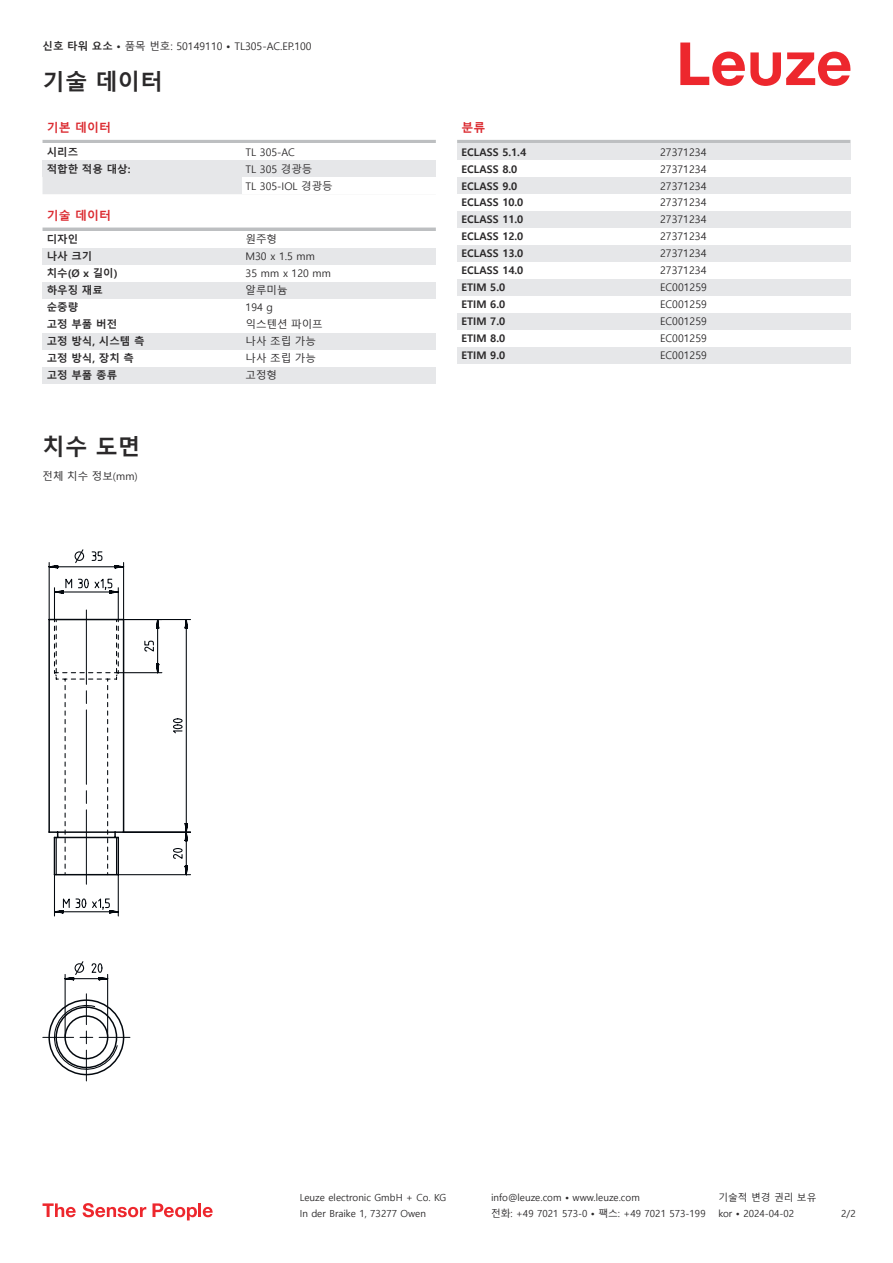
<style>
.page{position:relative;width:893px;height:1263px;background:#fff}
.page>*{position:absolute;margin:0;border:0;box-sizing:border-box;transform-origin:0 0}
.t1{font:700 22.5px "Malgun Gothic";color:#2b292a}
.t2{font:700 12px "Malgun Gothic";color:#db2a30}
.t3{font:10.5px/17px "Malgun Gothic";color:#2b292a}
.t4{font:700 10.5px "Malgun Gothic";color:#2b292a}
.t5{font:9.75px "Malgun Gothic";color:#2b292a}
.s1{font-weight:700}
</style>
<div class="page">
<svg style="left:680px;top:43px;width:170px;height:43px"></svg>
<div style="left:43px;top:177px;width:199px;height:17px;background:#e6e7e9"></div>
<hr style="left:43px;top:140px;width:393px;height:3px;background:#bdbfc1">
<div style="left:43px;top:160px;width:199px;height:17px;background:#e6e7e9"></div>
<div style="left:242px;top:160px;width:194px;height:17px;background:#e6e7e9"></div>
<hr style="left:43px;top:228px;width:393px;height:3px;background:#bdbfc1">
<div style="left:43px;top:248px;width:199px;height:17px;background:#e6e7e9"></div>
<div style="left:242px;top:248px;width:194px;height:17px;background:#e6e7e9"></div>
<div style="left:43px;top:282px;width:199px;height:17px;background:#e6e7e9"></div>
<div style="left:242px;top:282px;width:194px;height:17px;background:#e6e7e9"></div>
<div style="left:43px;top:333px;width:199px;height:17px;background:#e6e7e9"></div>
<div style="left:242px;top:333px;width:194px;height:17px;background:#e6e7e9"></div>
<div style="left:43px;top:367px;width:199px;height:16px;background:#e6e7e9"></div>
<div style="left:242px;top:367px;width:194px;height:16px;background:#e6e7e9"></div>
<hr style="left:457px;top:140px;width:393px;height:3px;background:#bdbfc1">
<div style="left:457px;top:143px;width:200px;height:17px;background:#e6e7e9"></div>
<div style="left:657px;top:143px;width:193px;height:17px;background:#e6e7e9"></div>
<div style="left:457px;top:177px;width:200px;height:17px;background:#e6e7e9"></div>
<div style="left:657px;top:177px;width:193px;height:17px;background:#e6e7e9"></div>
<div style="left:457px;top:211px;width:200px;height:17px;background:#e6e7e9"></div>
<div style="left:657px;top:211px;width:193px;height:17px;background:#e6e7e9"></div>
<div style="left:457px;top:245px;width:200px;height:17px;background:#e6e7e9"></div>
<div style="left:657px;top:245px;width:193px;height:17px;background:#e6e7e9"></div>
<div style="left:457px;top:279px;width:200px;height:17px;background:#e6e7e9"></div>
<div style="left:657px;top:279px;width:193px;height:17px;background:#e6e7e9"></div>
<div style="left:457px;top:313px;width:200px;height:17px;background:#e6e7e9"></div>
<div style="left:657px;top:313px;width:193px;height:17px;background:#e6e7e9"></div>
<div style="left:457px;top:347px;width:200px;height:17px;background:#e6e7e9"></div>
<div style="left:657px;top:347px;width:193px;height:17px;background:#e6e7e9"></div>
<svg style="left:43px;top:1203px;width:33px;height:14px"></svg>
<svg style="left:83px;top:1203px;width:63px;height:14px"></svg>
<svg style="left:153px;top:1203px;width:44px;height:17px"></svg>
<hr style="left:198px;top:1203px;width:3px;height:14px;background:#ed272d">
<svg style="left:203px;top:1207px;width:10px;height:10px"></svg>
<hr style="left:86px;top:1050px;width:1px;height:31px;background:#03080e">
<hr style="left:43px;top:1037px;width:31px;height:1px;background:#03080e">
<svg style="left:48px;top:1038px;width:77px;height:38px"></svg>
<svg style="left:48px;top:549px;width:143px;height:489px"></svg>
<p class="t3" style="left:43px;top:38px;width:271px"><span class="s1">신호 타워 요소 •</span> 품목 번호: 50149110 <span class="s1">•</span> TL305-AC.EP.100</p>
<h1 class="t1" style="left:43px;top:69px;width:122px">기술 데이터</h1>
<p class="t2" style="left:47px;top:121px;width:66px">기본 데이터</p>
<p class="t4" style="left:47px;top:146px;width:33px">시리즈</p>
<p class="t3" style="left:246px;top:144px;width:51px">TL 305-AC</p>
<p class="t4" style="left:47px;top:163px;width:85px">적합한 적용 대상:</p>
<p class="t3" style="left:246px;top:161px;width:89px">TL 305 경광등<br>TL 305-IOL 경광등</p>
<p class="t2" style="left:47px;top:208px;width:66px">기술 데이터</p>
<p class="t4" style="left:47px;top:233px;width:33px">디자인</p>
<p class="t3" style="left:246px;top:231px;width:33px">원주형</p>
<p class="t4" style="left:47px;top:250px;width:47px">나사 크기</p>
<p class="t3" style="left:246px;top:248px;width:71px">M30 x 1.5 mm</p>
<p class="t4" style="left:47px;top:267px;width:72px">치수(Ø x 길이)</p>
<p class="t3" style="left:246px;top:265px;width:87px">35 mm x 120 mm</p>
<p class="t4" style="left:47px;top:284px;width:58px">하우징 재료</p>
<p class="t3" style="left:246px;top:282px;width:43px">알루미늄</p>
<p class="t4" style="left:47px;top:301px;width:33px">순중량</p>
<p class="t3" style="left:246px;top:299px;width:29px">194 g</p>
<p class="t4" style="left:47px;top:318px;width:72px">고정 부품 버전</p>
<p class="t3" style="left:246px;top:316px;width:79px">익스텐션 파이프</p>
<p class="t4" style="left:47px;top:335px;width:99px">고정 방식, 시스템 측</p>
<p class="t3" style="left:246px;top:333px;width:72px">나사 조립 가능</p>
<p class="t4" style="left:47px;top:352px;width:89px">고정 방식, 장치 측</p>
<p class="t3" style="left:246px;top:350px;width:72px">나사 조립 가능</p>
<p class="t4" style="left:47px;top:369px;width:72px">고정 부품 종류</p>
<p class="t3" style="left:246px;top:367px;width:33px">고정형</p>
<h1 class="t1" style="left:43px;top:433px;width:99px">치수 도면</h1>
<p class="t3" style="left:43px;top:468px;width:97px">전체 치수 정보(mm)</p>
<p class="t2" style="left:461px;top:121px;width:25px">분류</p>
<p class="t4" style="left:461px;top:146px;width:66px">ECLASS 5.1.4</p>
<p class="t3" style="left:660px;top:144px;width:48px">27371234</p>
<p class="t4" style="left:461px;top:163px;width:57px">ECLASS 8.0</p>
<p class="t3" style="left:660px;top:161px;width:48px">27371234</p>
<p class="t4" style="left:461px;top:179px;width:57px">ECLASS 9.0</p>
<p class="t3" style="left:660px;top:177px;width:48px">27371234</p>
<p class="t4" style="left:461px;top:196px;width:63px">ECLASS 10.0</p>
<p class="t3" style="left:660px;top:194px;width:48px">27371234</p>
<p class="t4" style="left:461px;top:213px;width:63px">ECLASS 11.0</p>
<p class="t3" style="left:660px;top:211px;width:48px">27371234</p>
<p class="t4" style="left:461px;top:230px;width:63px">ECLASS 12.0</p>
<p class="t3" style="left:660px;top:228px;width:48px">27371234</p>
<p class="t4" style="left:461px;top:247px;width:63px">ECLASS 13.0</p>
<p class="t3" style="left:660px;top:245px;width:48px">27371234</p>
<p class="t4" style="left:461px;top:264px;width:63px">ECLASS 14.0</p>
<p class="t3" style="left:660px;top:262px;width:48px">27371234</p>
<p class="t4" style="left:461px;top:281px;width:45px">ETIM 5.0</p>
<p class="t3" style="left:660px;top:279px;width:48px">EC001259</p>
<p class="t4" style="left:461px;top:298px;width:45px">ETIM 6.0</p>
<p class="t3" style="left:660px;top:296px;width:48px">EC001259</p>
<p class="t4" style="left:461px;top:315px;width:45px">ETIM 7.0</p>
<p class="t3" style="left:660px;top:313px;width:48px">EC001259</p>
<p class="t4" style="left:461px;top:332px;width:45px">ETIM 8.0</p>
<p class="t3" style="left:660px;top:330px;width:48px">EC001259</p>
<p class="t4" style="left:461px;top:349px;width:45px">ETIM 9.0</p>
<p class="t3" style="left:660px;top:347px;width:48px">EC001259</p>
<p class="t5" style="left:300px;top:1192px;width:148px">Leuze electronic GmbH + Co. KG</p>
<p class="t5" style="left:491px;top:1192px;width:150px">info@leuze.com • www.leuze.com</p>
<p class="t5" style="left:718px;top:1192px;width:100px">기술적 변경 권리 보유</p>
<p class="t5" style="left:300px;top:1208px;width:128px">In der Braike 1, 73277 Owen</p>
<p class="t5" style="left:491px;top:1208px;width:216px">전화: +49 7021 573-0 • 팩스: +49 7021 573-199</p>
<p class="t5" style="left:718px;top:1208px;width:77px">kor • 2024-04-02</p>
<p class="t5" style="left:841px;top:1208px;width:16px">2/2</p>
</div>
